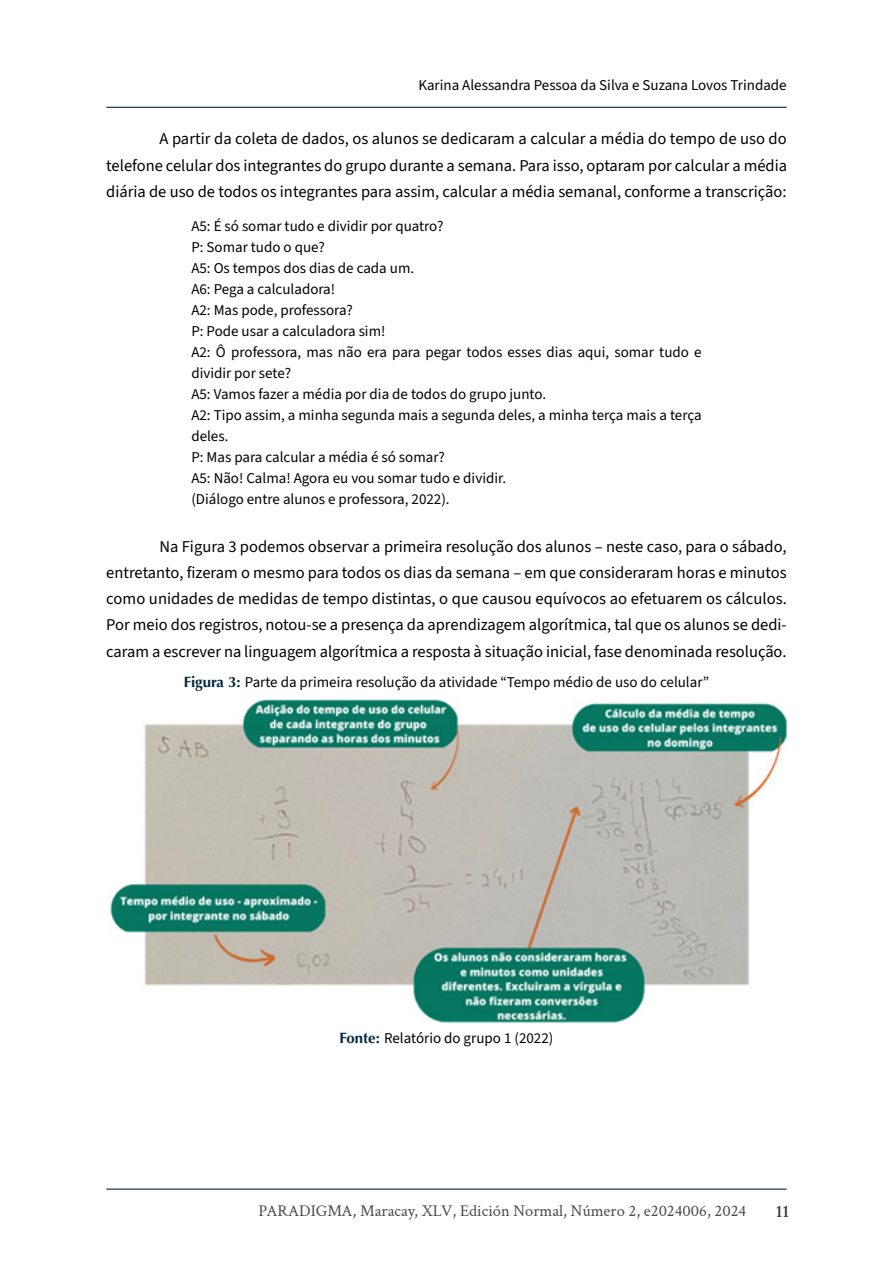
<style>
.page{position:relative;width:893px;height:1263px;background:#fff}
.page>*{position:absolute;margin:0;border:0;box-sizing:border-box;transform-origin:0 0}
.t1{font:600 18px "Crimson Text";color:#3c3c3b}
.t2{font:16.5px/26.2px "Source Sans 3";color:#000;text-align:justify}
.t3{font:16.5px "Crimson Text";color:#4a4a49}
.t4{font:15px/21px "Source Sans 3";color:#000}
.s1{font-family:"Optima LT Std";font-weight:700;color:#002843}
</style>
<div class="page">
<hr style="left:106px;top:1188px;width:681px;height:2px;background:#002843">
<hr style="left:106px;top:107px;width:681px;height:1px;background:#002843">
<img style="left:110px;top:700px;width:677px;height:324px">
<p class="t4" style="left:418px;top:75px;width:370px">Karina Alessandra Pessoa da Silva e Suzana Lovos Trindade</p>
<p class="t2" style="left:106px;top:126px;width:682px;text-indent:53px">A partir da coleta de dados, os alunos se dedicaram a calcular a média do tempo de uso do telefone celular dos integrantes do grupo durante a semana. Para isso, optaram por calcular a média diária de uso de todos os integrantes para assim, calcular a média semanal, conforme a transcrição:</p>
<p class="t4" style="left:191px;top:216px;width:512px">A5: É só somar tudo e dividir por quatro?<br>P: Somar tudo o que?<br>A5: Os tempos dos dias de cada um.<br>A6: Pega a calculadora!<br>A2: Mas pode, professora?<br>P: Pode usar a calculadora sim!<br>A2: Ô professora, mas não era para pegar todos esses dias aqui, somar tudo e dividir por sete?<br>A5: Vamos fazer a média por dia de todos do grupo junto.<br>A2: Tipo assim, a minha segunda mais a segunda deles, a minha terça mais a terça deles.<br>P: Mas para calcular a média é só somar?<br>A5: Não! Calma! Agora eu vou somar tudo e dividir.<br>(Diálogo entre alunos e professora, 2022).</p>
<p class="t2" style="left:106px;top:533px;width:682px;text-indent:53px">Na Figura 3 podemos observar a primeira resolução dos alunos – neste caso, para o sábado, entretanto, fizeram o mesmo para todos os dias da semana – em que consideraram horas e minutos como unidades de medidas de tempo distintas, o que causou equívocos ao efetuarem os cálculos.<br>Por meio dos registros, notou-se a presença da aprendizagem algorítmica, tal que os alunos se dedi&shy;caram a escrever na linguagem algorítmica a resposta à situação inicial, fase denominada resolução.</p>
<p class="t4" style="left:184px;top:672px;width:527px"><span class="s1">Figura 3:</span> Parte da primeira resolução da atividade “Tempo médio de uso do celular”</p>
<p class="t4" style="left:340px;top:1028px;width:215px"><span class="s1">Fonte:</span> Relatório do grupo 1 (2022)</p>
<p class="t3" style="left:258px;top:1199px;width:489px">PARADIGMA, Maracay, XLV, Edición Normal, Número 2, e2024006, 2024</p>
<p class="t1" style="left:776px;top:1198px;width:15px">11</p>
</div>
